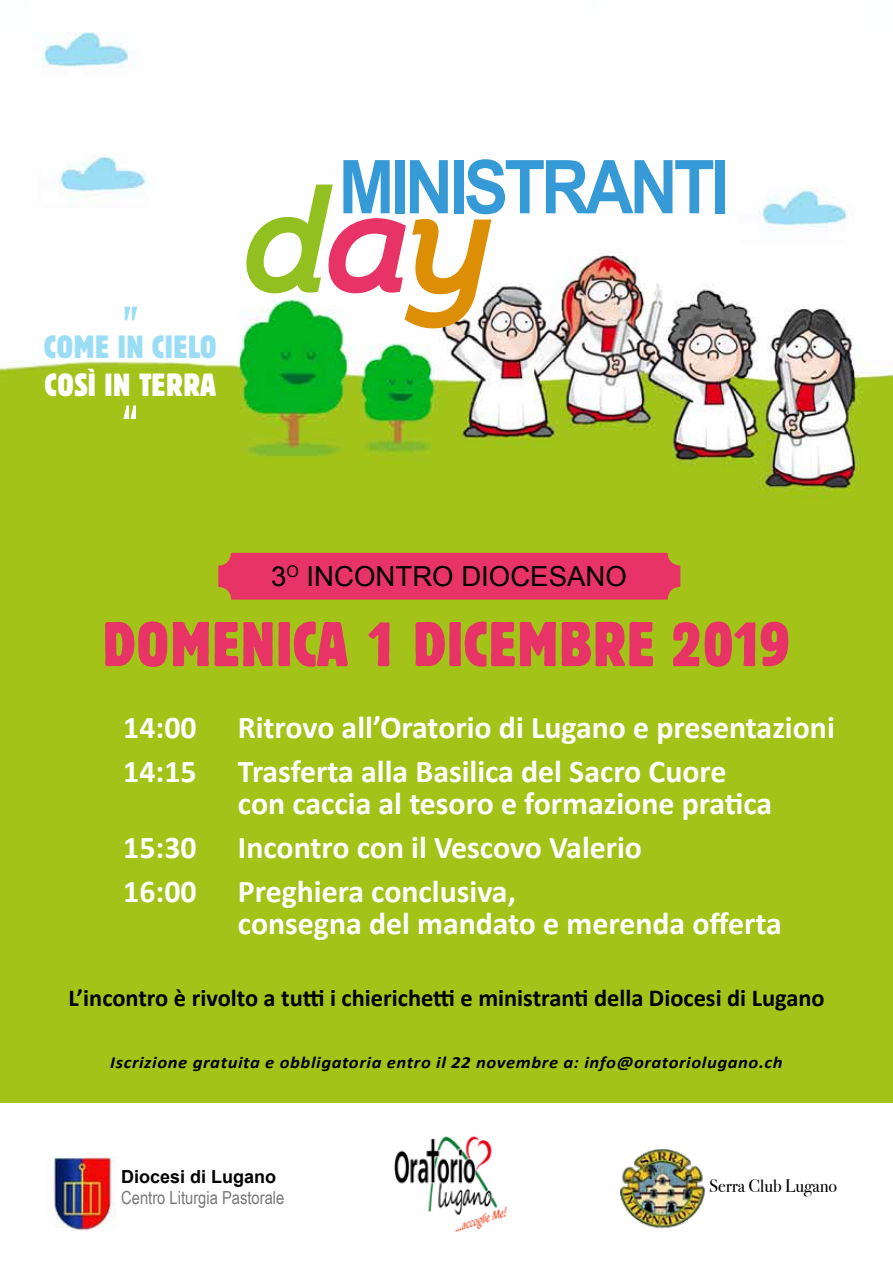
<style>
.page{position:relative;width:893px;height:1263px;background:#fff}
.page>*{position:absolute;margin:0;border:0;box-sizing:border-box;transform-origin:0 0}
.t1{font:italic 137.85px "Intro";color:#92c020}
.t2{font:700 74.25px "Arial";letter-spacing:-.06em;color:#359ad5;scale:.9 1}
.t3{font:condensed 62.55px "Block BE";letter-spacing:.02em;color:#e83366}
.t4{font:58.35px "Abel";color:#9bddf5}
.t5{font:58.35px "Abel";color:#fff}
.t6{font:700 31.8px/31.8px "Calibri";color:#fff}
.t7{font:condensed 31.8px "Block BE";letter-spacing:.02em;color:#9bddf5}
.t8{font:condensed 31.8px "Block BE";letter-spacing:.02em;color:#fff}
.t9{font:27.6px "Arial";color:#000}
.t10{font:700 24.45px "Calibri";color:#000}
.t11{font:18px "Arial Narrow";color:#777776}
.t12{font:700 18px "Arial";color:#000}
.t13{font:18px "Bodoni Svty Two ITCTT";color:#000}
.t14{font:italic 700 16.95px "Calibri";letter-spacing:.03em;color:#000;scale:1.1 1}
.s1{color:#e83366}
.s2{color:#dc8f04}
</style>
<div class="page">
<img style="left:0;top:32px;width:893px;height:1070px">
<svg style="left:243px;top:180px;width:252px;height:152px"></svg>
<div style="left:218px;top:553px;width:462px;height:47px;background:#e83366;border-radius:13px"></div>
<svg style="left:124px;top:306px;width:13px;height:15px"></svg>
<svg style="left:123px;top:405px;width:13px;height:14px"></svg>
<img style="left:394px;top:1136px;width:114px;height:97px">
<img style="left:51px;top:1158px;width:65px;height:72px">
<img style="left:620px;top:1149px;width:85px;height:80px">
<h3 class="t4" style="left:121px;top:291px;width:20px">”</h3>
<p class="t7" style="left:44px;top:328px;width:174px">COME IN CIELO</p>
<p class="t8" style="left:45px;top:366px;width:173px">COSÌ IN TERRA</p>
<h3 class="t5" style="left:121px;top:390px;width:20px">“</h3>
<h2 class="t2" style="left:339px;top:138px;width:435px">MINISTRANTI</h2>
<h1 class="t1" style="left:245px;top:157px;width:248px">d<span class="s1">a</span><span class="s2">y</span></h1>
<p class="t9" style="left:271px;top:558px;width:357px">3<sup>O</sup> INCONTRO DIOCESANO</p>
<h3 class="t3" style="left:103px;top:608px;width:689px">DOMENICA 1 DICEMBRE 2019</h3>
<p class="t6" style="left:123px;top:712px;width:75px">14:00</p>
<p class="t6" style="left:238px;top:712px;width:598px">Ritrovo all’Oratorio di Lugano e presentazioni</p>
<p class="t6" style="left:123px;top:756px;width:75px">14:15</p>
<p class="t6" style="left:238px;top:756px;width:536px">Trasferta alla Basilica del Sacro Cuore con caccia al tesoro e formazione pratica</p>
<p class="t6" style="left:123px;top:831px;width:75px">15:30</p>
<p class="t6" style="left:238px;top:831px;width:406px">Incontro con il Vescovo Valerio</p>
<p class="t6" style="left:123px;top:875px;width:75px">16:00</p>
<p class="t6" style="left:238px;top:875px;width:545px">Preghiera conclusiva,<br>consegna del mandato e merenda offerta</p>
<p class="t10" style="left:68px;top:982px;width:758px">L’incontro è rivolto a tutti i chierichetti e ministranti della Diocesi di Lugano</p>
<p class="t14" style="left:110px;top:1052px;width:613px">Iscrizione gratuita e obbligatoria entro il 22 novembre a: info@oratoriolugano.ch</p>
<p class="t12" style="left:121px;top:1164px;width:157px">Diocesi di Lugano</p>
<p class="t11" style="left:121px;top:1185px;width:165px">Centro Liturgia Pastorale</p>
<p class="t13" style="left:709px;top:1171px;width:130px">Serra Club Lugano</p>
</div>
